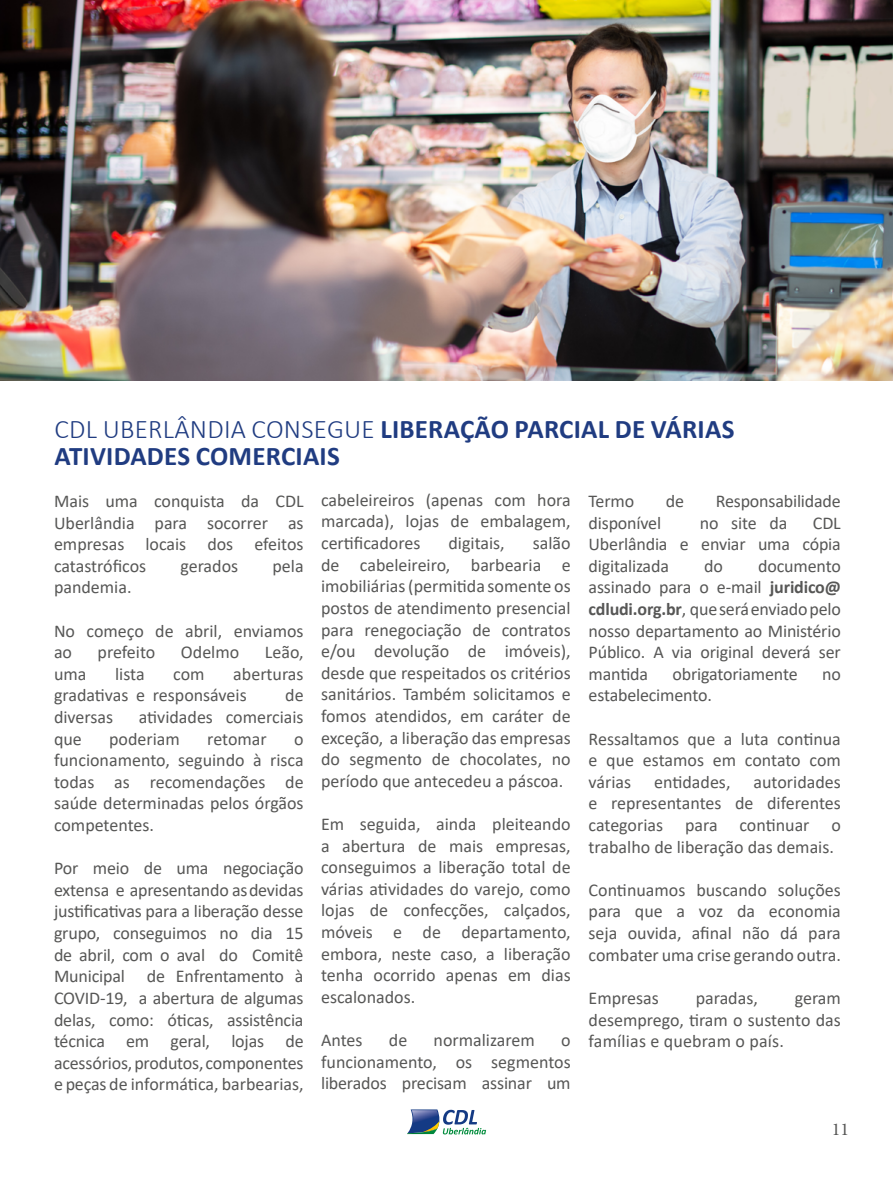
<style>
.page{position:relative;width:893px;height:1191px;background:#fff}
.page>*{position:absolute;margin:0;border:0;box-sizing:border-box;transform-origin:0 0}
.t1{font:700 27px/27px "Calibri";letter-spacing:.01em;color:#203c81}
.t2{font:18px/21.6px "Calibri";color:#575756;text-align:justify}
.t3{font:18px "Minion Pro";color:#575756}
.s1{font-weight:300}
.s2{font-weight:700}
</style>
<div class="page">
<svg style="left:407px;top:1109px;width:79px;height:25px"></svg>
<img style="left:1px;top:0;width:892px;height:381px">
<h1 class="t1" style="left:55px;top:415px;width:681px"><span class="s1">CDL UBERLÂNDIA CONSEGUE</span> LIBERAÇÃO PARCIAL DE VÁRIAS<br>ATIVIDADES COMERCIAIS</h1>
<p class="t2" style="left:54px;top:490px;width:251px">Mais uma conquista da CDL Uberlândia para socorrer as empresas locais dos efeitos catastróficos</p>
<p class="t2" style="left:321px;top:488px;width:251px">cabeleireiros (apenas com hora marcada), lojas de embalagem, certificadores</p>
<p class="t2" style="left:589px;top:490px;width:47px">Termo</p>
<p class="t2" style="left:666px;top:490px;width:20px">de</p>
<p class="t2" style="left:716px;top:490px;width:127px">Responsabilidade</p>
<p class="t2" style="left:589px;top:511px;width:74px">disponível</p>
<p class="t2" style="left:700px;top:511px;width:89px">no site da</p>
<p class="t2" style="left:589px;top:511px;width:254px;text-indent:224px">CDL Uberlândia e enviar uma cópia digitalizada</p>
<p class="t2" style="left:321px;top:532px;width:251px;text-indent:212px">salão de cabeleireiro, barbearia e imobiliárias (permitida somente os postos de atendimento presencial para renegociação de contratos e/ou devolução de imóveis), desde que respeitados os critérios sanitários. Também solicitamos e fomos atendidos, em caráter de exceção, a liberação das empresas do segmento de chocolates, no período que antecedeu a páscoa.</p>
<p class="t2" style="left:321px;top:812px;width:251px">Em seguida, ainda pleiteando a abertura de mais empresas, conseguimos a liberação total de várias atividades do varejo, como lojas de confecções, calçados, móveis e de departamento, embora, neste caso, a liberação tenha ocorrido apenas em dias escalonados.</p>
<p class="t2" style="left:321px;top:1028px;width:43px">Antes</p>
<p class="t2" style="left:389px;top:1028px;width:20px">de</p>
<p class="t2" style="left:434px;top:1028px;width:103px">normalizarem</p>
<p class="t2" style="left:448px;top:532px;width:58px">digitais,</p>
<p class="t2" style="left:180px;top:554px;width:59px">gerados</p>
<p class="t2" style="left:272px;top:554px;width:33px">pela</p>
<p class="t2" style="left:589px;top:554px;width:254px;text-indent:170px">documento assinado para o e-mail <span class="s2">juridico@ cdludi.org.br</span>, que será enviado pelo nosso departamento ao Ministério Público. A via original deverá ser mantida</p>
<p class="t2" style="left:704px;top:554px;width:20px">do</p>
<p class="t2" style="left:54px;top:576px;width:79px">pandemia.</p>
<p class="t2" style="left:54px;top:619px;width:251px">No começo de abril, enviamos ao</p>
<p class="t2" style="left:98px;top:641px;width:59px">prefeito</p>
<p class="t2" style="left:181px;top:641px;width:60px">Odelmo</p>
<p class="t2" style="left:265px;top:641px;width:40px">Leão,</p>
<p class="t2" style="left:54px;top:662px;width:251px;text-indent:179px">aberturas gradativas e responsáveis</p>
<p class="t2" style="left:54px;top:662px;width:34px">uma</p>
<p class="t2" style="left:115px;top:662px;width:31px">lista</p>
<p class="t2" style="left:173px;top:662px;width:33px">com</p>
<p class="t2" style="left:673px;top:662px;width:127px">obrigatoriamente</p>
<p class="t2" style="left:822px;top:662px;width:20px">no</p>
<p class="t2" style="left:589px;top:684px;width:125px">estabelecimento.</p>
<p class="t2" style="left:589px;top:727px;width:254px">Ressaltamos que a luta continua e que estamos em contato com várias</p>
<p class="t2" style="left:285px;top:684px;width:20px">de</p>
<p class="t2" style="left:54px;top:706px;width:61px">diversas</p>
<p class="t2" style="left:139px;top:706px;width:166px">atividades comerciais</p>
<p class="t2" style="left:54px;top:727px;width:29px">que</p>
<p class="t2" style="left:109px;top:727px;width:72px">poderiam</p>
<p class="t2" style="left:207px;top:727px;width:61px">retomar</p>
<p class="t2" style="left:54px;top:727px;width:251px;text-indent:240px">o funcionamento, seguindo à risca todas as recomendações de saúde determinadas pelos órgãos competentes.</p>
<p class="t2" style="left:54px;top:857px;width:251px">Por meio de uma negociação extensa e apresentando as devidas justificativas para a liberação desse grupo, conseguimos no dia 15 de abril, com o aval do Comitê Municipal de Enfrentamento à COVID-19, a abertura de algumas delas, como: óticas, assistência técnica em geral, lojas de acessórios, produtos, componentes e peças de informática, barbearias,</p>
<p class="t2" style="left:589px;top:770px;width:254px;text-indent:165px">autoridades e representantes de diferentes categorias para continuar o trabalho de liberação das demais.</p>
<p class="t2" style="left:589px;top:878px;width:254px">Continuamos buscando soluções para que a voz da economia seja ouvida, afinal não dá para combater uma crise gerando outra.</p>
<p class="t2" style="left:589px;top:986px;width:72px">Empresas</p>
<p class="t2" style="left:696px;top:986px;width:64px">paradas,</p>
<p class="t2" style="left:654px;top:770px;width:78px">entidades,</p>
<p class="t2" style="left:589px;top:986px;width:254px;text-indent:206px">geram desemprego, tiram o sustento das famílias e quebram o país.</p>
<p class="t2" style="left:321px;top:1028px;width:251px;text-indent:240px">o funcionamento, os segmentos liberados precisam assinar um</p>
<p class="t3" style="left:832px;top:1117px;width:19px">11</p>
</div>
